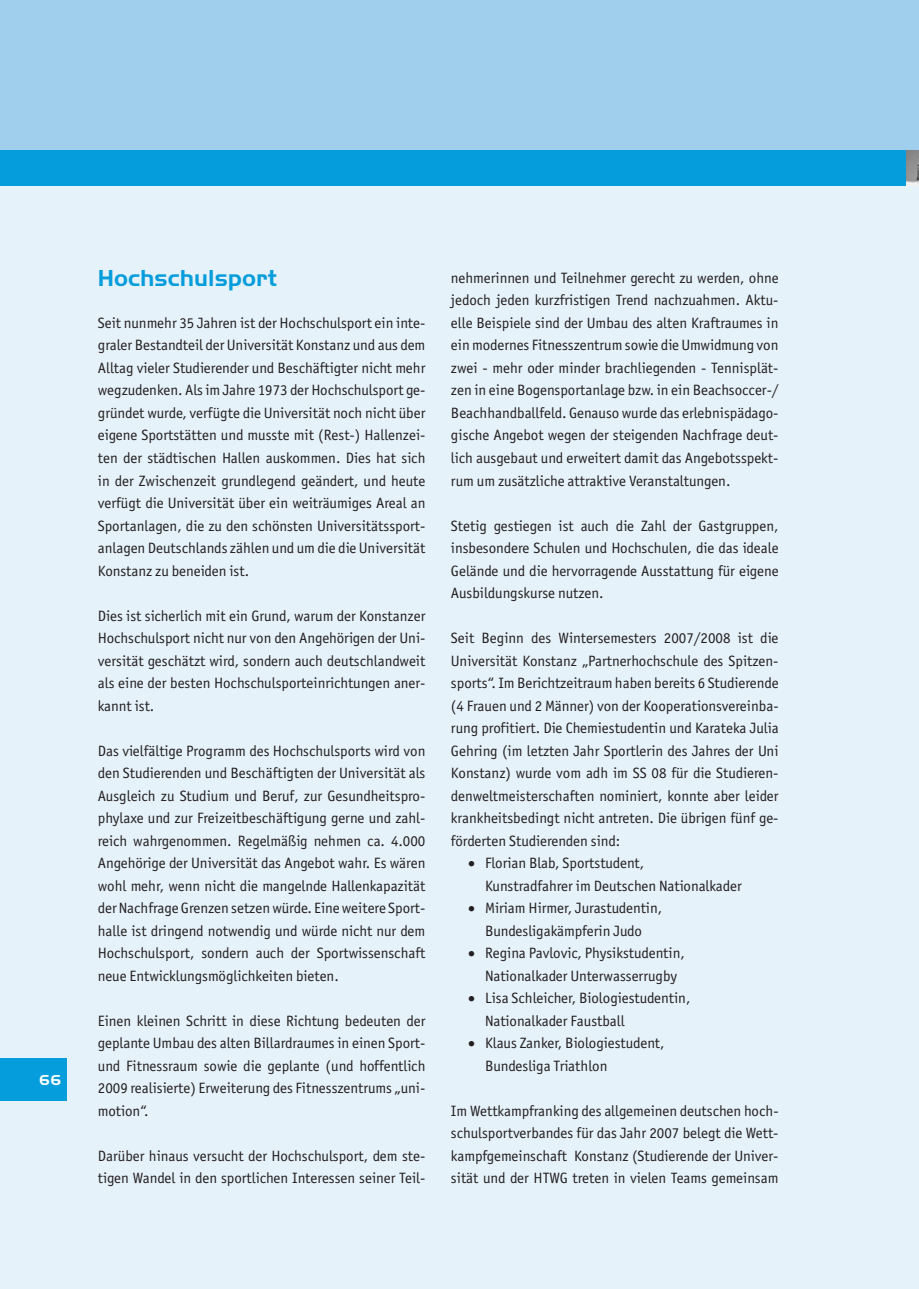
<style>
.page{position:relative;width:919px;height:1289px;background:#fff}
.page>*{position:absolute;margin:0;border:0;box-sizing:border-box;transform-origin:0 0}
.t1{font:700 24px "Handel Gothic EF";color:#069ddc}
.t2{font:15px/22.5px "Officina Sans Std";color:#231f20;text-align:justify}
.t3{font:700 15px "Handel Gothic EF";color:#fff}
</style>
<div class="page">
<div style="left:0;top:0;width:906px;height:171px;background:#a0cfee"></div>
<div style="left:0;top:150px;width:906px;height:1138px;background:#e6f2fa"></div>
<div style="left:0;top:150px;width:906px;height:36px;background:#069ddc"></div>
<div style="left:0;top:1058px;width:67px;height:42px;background:#069ddc"></div>
<div style="left:906px;top:0;width:12px;height:171px;background:#a0cfee"></div>
<div style="left:906px;top:150px;width:12px;height:1138px;background:#e6f2fa"></div>
<img style="left:906px;top:150px;width:12px;height:36px">
<p class="t3" style="left:39px;top:1071px;width:23px">66</p>
<h1 class="t1" style="left:98px;top:264px;width:180px">Hochschulsport</h1>
<p class="t2" style="left:98px;top:311px;width:329px">Seit nunmehr 35 Jahren ist der Hochschulsport ein inte&shy;graler Bestandteil der Universität Konstanz und aus dem Alltag vieler Studierender und Beschäftigter nicht mehr wegzudenken. Als im Jahre 1973 der Hochschulsport ge&shy;gründet wurde, verfügte die Universität noch nicht über eigene Sportstätten und musste mit (Rest-) Hallenzei&shy;ten der städtischen Hallen auskommen. Dies hat sich in der Zwischenzeit grundlegend geändert, und heute verfügt die Universität über ein weiträumiges Areal an Sportanlagen, die zu den schönsten Universitätssport&shy;anlagen Deutschlands zählen und um die die Universität Konstanz zu beneiden ist.</p>
<p class="t2" style="left:98px;top:604px;width:329px">Dies ist sicherlich mit ein Grund, warum der Konstanzer Hochschulsport nicht nur von den Angehörigen der Uni&shy;versität geschätzt wird, sondern auch deutschlandweit als eine der besten Hochschulsporteinrichtungen aner&shy;kannt ist.</p>
<p class="t2" style="left:98px;top:739px;width:329px">Das vielfältige Programm des Hochschulsports wird von den Studierenden und Beschäftigten der Universität als Ausgleich zu Studium und Beruf, zur Gesundheitspro&shy;phylaxe und zur Freizeitbeschäftigung gerne und zahl&shy;reich wahrgenommen. Regelmäßig nehmen ca. 4.000<br>Angehörige der Universität das Angebot wahr. Es wären wohl mehr, wenn nicht die mangelnde Hallenkapazität der Nachfrage Grenzen setzen würde. Eine weitere Sport&shy;halle ist dringend notwendig und würde nicht nur dem Hochschulsport, sondern auch der Sportwissenschaft neue Entwicklungsmöglichkeiten bieten.</p>
<p class="t2" style="left:98px;top:1009px;width:329px">Einen kleinen Schritt in diese Richtung bedeuten der geplante Umbau des alten Billardraumes in einen Sport&shy;und Fitnessraum sowie die geplante (und hoffentlich 2009 realisierte) Erweiterung des Fitnesszentrums „uni&shy;motion“.</p>
<p class="t2" style="left:98px;top:1144px;width:329px">Darüber hinaus versucht der Hochschulsport, dem ste&shy;tigen Wandel in den sportlichen Interessen seiner Teil-</p>
<p class="t2" style="left:451px;top:266px;width:329px">nehmerinnen und Teilnehmer gerecht zu werden, ohne jedoch jeden kurzfristigen Trend nachzuahmen. Aktu&shy;elle Beispiele sind der Umbau des alten Kraftraumes in ein modernes Fitnesszentrum sowie die Umwidmung von zwei - mehr oder minder brachliegenden - Tennisplät&shy;zen in eine Bogensportanlage bzw. in ein Beachsoccer-/ Beachhandballfeld. Genauso wurde das erlebnispädago&shy;gische Angebot wegen der steigenden Nachfrage deut&shy;lich ausgebaut und erweitert damit das Angebotsspekt&shy;rum um zusätzliche attraktive Veranstaltungen.</p>
<p class="t2" style="left:451px;top:514px;width:329px">Stetig gestiegen ist auch die Zahl der Gastgruppen, insbesondere Schulen und Hochschulen, die das ideale Gelände und die hervorragende Ausstattung für eigene Ausbildungskurse nutzen.</p>
<p class="t2" style="left:451px;top:626px;width:329px">Seit Beginn des Wintersemesters 2007/2008 ist die Universität Konstanz „Partnerhochschule des Spitzen&shy;sports“. Im Berichtzeitraum haben bereits 6 Studierende (4 Frauen und 2 Männer) von der Kooperationsvereinba&shy;rung profitiert. Die Chemiestudentin und Karateka Julia Gehring (im letzten Jahr Sportlerin des Jahres der Uni Konstanz) wurde vom adh im SS 08 für die Studieren&shy;denweltmeisterschaften nominiert, konnte aber leider krankheitsbedingt nicht antreten. Die übrigen fünf ge&shy;förderten Studierenden sind:</p>
<p class="t2" style="left:485px;top:851px;width:258px;text-indent:-17px">• Florian Blab, Sportstudent,<br>Kunstradfahrer im Deutschen Nationalkader</p>
<p class="t2" style="left:468px;top:896px;width:196px;text-align:center">• Miriam Hirmer, Jurastudentin,<br>Bundesligakämpferin Judo</p>
<p class="t2" style="left:485px;top:941px;width:201px;text-indent:-17px">• Regina Pavlovic, Physikstudentin,<br>Nationalkader Unterwasserrugby</p>
<p class="t2" style="left:485px;top:986px;width:207px;text-indent:-17px">• Lisa Schleicher, Biologiestudentin,<br>Nationalkader Faustball</p>
<p class="t2" style="left:485px;top:1031px;width:181px;text-indent:-17px">• Klaus Zanker, Biologiestudent,<br>Bundesliga Triathlon</p>
<p class="t2" style="left:451px;top:1099px;width:329px">Im Wettkampfranking des allgemeinen deutschen hoch&shy;schulsportverbandes für das Jahr 2007 belegt die Wett&shy;kampfgemeinschaft Konstanz (Studierende der Univer&shy;sität und der HTWG treten in vielen Teams gemeinsam</p>
</div>
